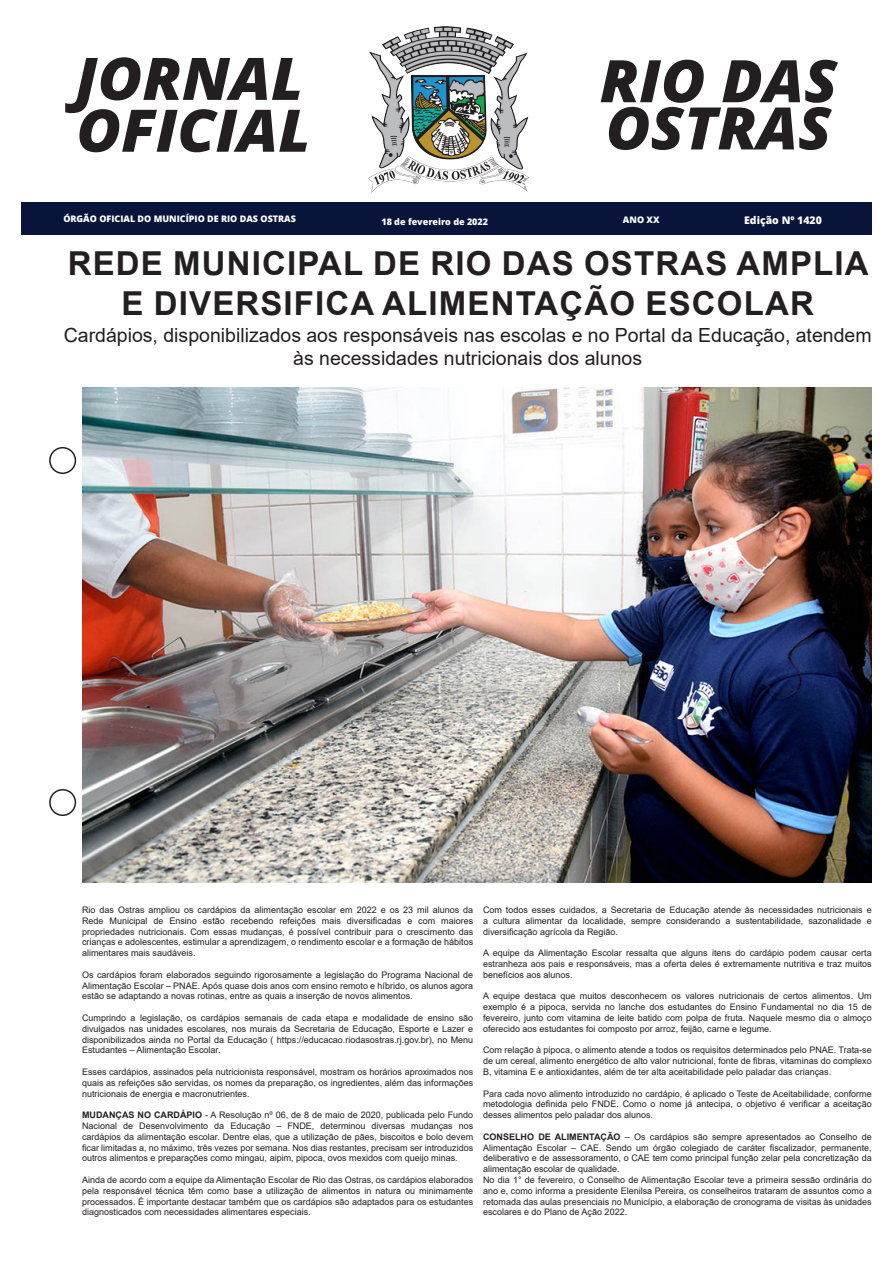
<style>
.page{position:relative;width:893px;height:1263px;background:#fff}
.page>*{position:absolute;margin:0;border:0;box-sizing:border-box;transform-origin:0 0}
.t1{font:italic 800 58.65px/51.9px "Open Sans";color:#231f20}
.t2{font:700 33px/39.6px "Arial";letter-spacing:.035em;color:#231f20;text-align:center}
.t3{font:19.5px/23.4px "Arial";color:#231f20;text-align:center}
.t4{font:10.5px "Open Sans";color:#fff}
.t5{font:9px/10.8px "Arial";color:#231f20;text-align:justify}
.t6{font:9px "Open Sans";color:#fff}
.s1{font-weight:700}
</style>
<div class="page">
<div style="left:49px;top:447px;width:27px;height:27px;border:2px solid #231f20;border-radius:50%"></div>
<div style="left:49px;top:789px;width:27px;height:27px;border:2px solid #231f20;border-radius:50%"></div>
<div style="left:21px;top:203px;width:850px;height:32px;background:#08143a"></div>
<img style="left:368px;top:26px;width:161px;height:167px">
<img style="left:82px;top:388px;width:790px;height:494px">
<p class="t1" style="left:75px;top:50px;width:237px">JORNAL<br>OFICIAL</p>
<p class="t1" style="left:600px;top:55px;width:239px;line-height:47.2px">RIO DAS<br>OSTRAS</p>
<p class="t6" style="left:63px;top:212px;width:234px">ÓRGÃO OFICIAL DO MUNICÍPIO DE RIO DAS OSTRAS</p>
<p class="t6" style="left:381px;top:215px;width:108px">18 de fevereiro de 2022</p>
<p class="t6" style="left:623px;top:213px;width:38px">ANO XX</p>
<p class="t4" style="left:744px;top:213px;width:79px">Edição Nº 1420</p>
<p class="t2" style="left:68px;top:244px;width:802px">REDE MUNICIPAL DE RIO DAS OSTRAS AMPLIA<br>E DIVERSIFICA ALIMENTAÇÃO ESCOLAR</p>
<p class="t3" style="left:64px;top:323px;width:809px">Cardápios, disponibilizados aos responsáveis nas escolas e no Portal da Educação, atendem às necessidades nutricionais dos alunos</p>
<p class="t5" style="left:82px;top:904px;width:393px">Rio das Ostras ampliou os cardápios da alimentação escolar em 2022 e os 23 mil alunos da Rede Municipal de Ensino estão recebendo refeições mais diversificadas e com maiores propriedades nutricionais. Com essas mudanças, é possível contribuir para o crescimento das crianças e adolescentes, estimular a aprendizagem, o rendimento escolar e a formação de hábitos alimentares mais saudáveis.</p>
<p class="t5" style="left:82px;top:969px;width:393px">Os cardápios foram elaborados seguindo rigorosamente a legislação do Programa Nacional de Alimentação Escolar – PNAE. Após quase dois anos com ensino remoto e híbrido, os alunos agora estão se adaptando a novas rotinas, entre as quais a inserção de novos alimentos.</p>
<p class="t5" style="left:82px;top:1012px;width:393px">Cumprindo a legislação, os cardápios semanais de cada etapa e modalidade de ensino são divulgados nas unidades escolares, nos murais da Secretaria de Educação, Esporte e Lazer e disponibilizados ainda no Portal da Educação ( https://educacao.riodasostras.rj.gov.br), no Menu Estudantes – Alimentação Escolar.</p>
<p class="t5" style="left:82px;top:1066px;width:393px">Esses cardápios, assinados pela nutricionista responsável, mostram os horários aproximados nos quais as refeições são servidas, os nomes da preparação, os ingredientes, além das informações nutricionais de energia e macronutrientes.</p>
<p class="t5" style="left:82px;top:1110px;width:393px"><span class="s1">MUDANÇAS NO CARDÁPIO</span> - A Resolução nº 06, de 8 de maio de 2020, publicada pelo Fundo Nacional de Desenvolvimento da Educação – FNDE, determinou diversas mudanças nos cardápios da alimentação escolar. Dentre elas, que a utilização de pães, biscoitos e bolo devem ficar limitadas a, no máximo, três vezes por semana. Nos dias restantes, precisam ser introduzidos outros alimentos e preparações como mingau, aipim, pipoca, ovos mexidos com queijo minas.</p>
<p class="t5" style="left:82px;top:1174px;width:393px">Ainda de acordo com a equipe da Alimentação Escolar de Rio das Ostras, os cardápios elaborados pela responsável técnica têm como base a utilização de alimentos in natura ou minimamente processados. É importante destacar também que os cardápios são adaptados para os estudantes diagnosticados com necessidades alimentares especiais.</p>
<p class="t5" style="left:483px;top:904px;width:390px">Com todos esses cuidados, a Secretaria de Educação atende às necessidades nutricionais e a cultura alimentar da localidade, sempre considerando a sustentabilidade, sazonalidade e diversificação agrícola da Região.</p>
<p class="t5" style="left:483px;top:948px;width:390px">A equipe da Alimentação Escolar ressalta que alguns itens do cardápio podem causar certa estranheza aos pais e responsáveis, mas a oferta deles é extremamente nutritiva e traz muitos benefícios aos alunos.</p>
<p class="t5" style="left:483px;top:991px;width:390px">A equipe destaca que muitos desconhecem os valores nutricionais de certos alimentos. Um exemplo é a pipoca, servida no lanche dos estudantes do Ensino Fundamental no dia 15 de fevereiro, junto com vitamina de leite batido com polpa de fruta. Naquele mesmo dia o almoço oferecido aos estudantes foi composto por arroz, feijão, carne e legume.</p>
<p class="t5" style="left:483px;top:1045px;width:390px">Com relação à pipoca, o alimento atende a todos os requisitos determinados pelo PNAE. Trata-se de um cereal, alimento energético de alto valor nutricional, fonte de fibras, vitaminas do complexo B, vitamina E e antioxidantes, além de ter alta aceitabilidade pelo paladar das crianças.</p>
<p class="t5" style="left:483px;top:1088px;width:390px">Para cada novo alimento introduzido no cardápio, é aplicado o Teste de Aceitabilidade, conforme metodologia definida pelo FNDE. Como o nome já antecipa, o objetivo é verificar a aceitação desses alimentos pelo paladar dos alunos.</p>
<p class="t5" style="left:483px;top:1131px;width:390px"><span class="s1">CONSELHO DE ALIMENTAÇÃO</span> – Os cardápios são sempre apresentados ao Conselho de Alimentação Escolar – CAE. Sendo um órgão colegiado de caráter fiscalizador, permanente, deliberativo e de assessoramento, o CAE tem como principal função zelar pela concretização da alimentação escolar de qualidade.</p>
<p class="t5" style="left:483px;top:1174px;width:390px">No dia 1° de fevereiro, o Conselho de Alimentação Escolar teve a primeira sessão ordinária do ano e, como informa a presidente Elenilsa Pereira, os conselheiros trataram de assuntos como a retomada das aulas presenciais no Município, a elaboração de cronograma de visitas às unidades escolares e do Plano de Ação 2022.</p>
</div>
